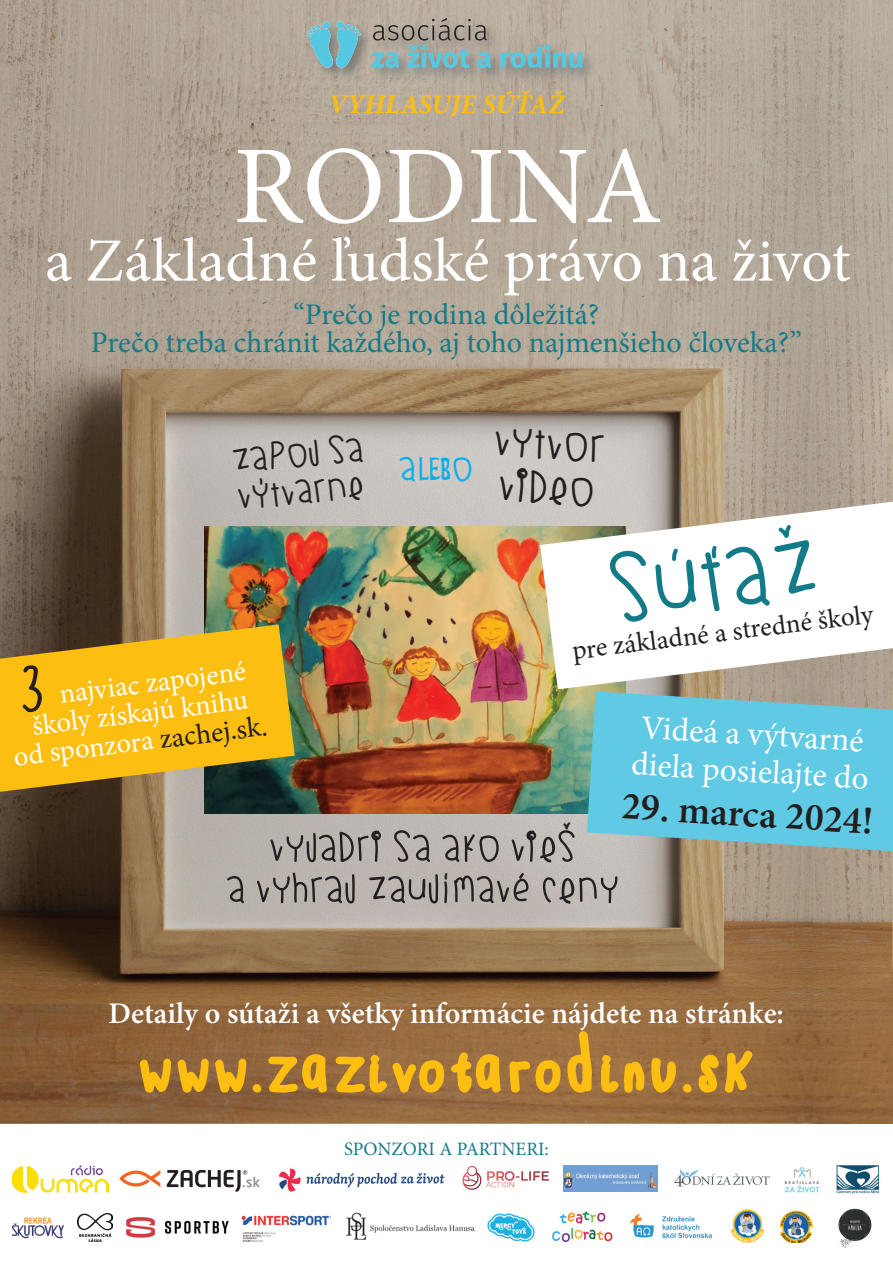
<style>
.page{position:relative;width:893px;height:1263px;background:#fff}
.page>*{position:absolute;margin:0;border:0;box-sizing:border-box;transform-origin:0 0}
.t1{font:111px "Minion Pro";color:#fff}
.t2{font:700 75.3px "Blackberries";letter-spacing:.09em;color:#fdbe12}
.t3{font:72px "Blackberry Blues Thick";color:#137b87}
.t4{font:61.5px "Minion Pro";letter-spacing:-.005em;color:#fff}
.t5{font:600 38.85px "Minion Pro";color:#231f20}
.t6{font:34.65px/44.5px "Blackberry Blues Thick";color:#231f20}
.t7{font:33.3px/36.9px "Minion Pro";color:#fff}
.t8{font:31.5px "Cirque Du Freak CE";color:#00aeef}
.t9{font:30px/28.5px "Minion Pro";letter-spacing:-.005em;color:#137b87;text-align:center}
.t10{font:600 30px "Minion Pro";color:#fff}
.t11{font:28.8px/37.2px "Blackberry Blues Thick";color:#231f20}
.t12{font:28.8px "Blackberry Blues Thick";color:#00aeef}
.t13{font:28.5px "Minion Pro";color:#fff}
.t14{font:27px "Minion Pro";color:#231f20}
.t15{font:italic 700 27px "Minion Pro";letter-spacing:.01em;color:#fdbe12}
.t16{font:18.9px "Minion Pro";color:#137b87}
.s1{color:#231f20}
</style>
<div class="page">
<img style="left:0;top:0;width:893px;height:1124px">
<img style="left:204px;top:526px;width:421px;height:287px">
<svg style="left:587px;top:691px;width:306px;height:173px;background:#6ec1d3"></svg>
<img style="left:12px;top:1217px;width:52px;height:22px">
<img style="left:241px;top:1217px;width:90px;height:25px">
<img style="left:755px;top:1176px;width:15px;height:10px">
<img style="left:347px;top:1217px;width:127px;height:23px">
<img style="left:836px;top:1165px;width:43px;height:29px">
<img style="left:838px;top:1208px;width:34px;height:40px">
<svg style="left:0;top:624px;width:295px;height:172px;background:#d2a31f"></svg>
<img style="left:630px;top:1217px;width:82px;height:22px">
<img style="left:12px;top:1165px;width:97px;height:27px">
<img style="left:77px;top:1213px;width:36px;height:29px">
<img style="left:126px;top:1217px;width:103px;height:21px">
<img style="left:488px;top:1217px;width:47px;height:25px">
<img style="left:731px;top:1211px;width:34px;height:32px">
<img style="left:305px;top:17px;width:291px;height:65px">
<svg style="left:307px;top:21px;width:54px;height:47px;background:#7ab4bd"></svg>
<svg style="left:372px;top:18px;width:119px;height:50px;background:#94a19c"></svg>
<svg style="left:500px;top:45px;width:82px;height:23px;background:#86b2b5"></svg>
<svg style="left:540px;top:482px;width:353px;height:207px"></svg>
<img style="left:780px;top:1210px;width:32px;height:33px">
<img style="left:552px;top:1217px;width:61px;height:25px">
<img style="left:784px;top:1167px;width:36px;height:26px">
<svg style="left:18px;top:664px;width:26px;height:49px"></svg>
<svg style="left:260px;top:477px;width:3px;height:7px"></svg>
<svg style="left:270px;top:822px;width:305px;height:40px;background:#a59f9b"></svg>
<svg style="left:778px;top:524px;width:13px;height:15px"></svg>
<svg style="left:671px;top:548px;width:7px;height:13px"></svg>
<svg style="left:711px;top:546px;width:6px;height:12px"></svg>
<svg style="left:119px;top:872px;width:636px;height:345px"></svg>
<p class="t15" style="left:328px;top:85px;width:238px">VYHLASUJE SÚŤAŽ</p>
<h1 class="t1" style="left:233px;top:112px;width:430px">RODINA</h1>
<h3 class="t4" style="left:45px;top:220px;width:807px">a Základné ľudské právo na život</h3>
<p class="t9" style="left:91px;top:300px;width:712px">“Prečo je rodina dôležitá?<br>Prečo treba chránit každého, aj toho najmenšieho človeka?”</p>
<p class="t11" style="left:231px;top:441px;width:135px;rotate:-5deg">zapoj sa vytvarne</p>
<p class="t13" style="left:57px;top:675px;width:189px;rotate:-7deg">najviac zapojené</p>
<p class="t13" style="left:30px;top:707px;width:219px;rotate:-7deg">školy získajú knihu</p>
<p class="t13" style="left:11px;top:738px;width:257px;rotate:-7deg">od sponzora <span class="s1">zachej.sk.</span></p>
<p class="t12" style="left:400px;top:452px;width:76px">a o</p>
<p class="t8" style="left:419px;top:452px;width:33px">LEB</p>
<p class="t6" style="left:497px;top:417px;width:113px;rotate:4deg">vytvor video</p>
<h3 class="t3" style="left:607px;top:552px;width:211px;rotate:-7deg">Sutaz</h3>
<p class="t14" style="left:570px;top:633px;width:304px;rotate:-7deg">pre základné a stredné školy</p>
<p class="t7" style="left:634px;top:709px;width:239px;rotate:3deg">Videá a výtvarné diela posielajte do</p>
<p class="t5" style="left:624px;top:778px;width:253px;rotate:4deg">29. marca 2024!</p>
<p class="t10" style="left:108px;top:993px;width:677px">Detaily o sútaži a všetky informácie nájdete na stránke:</p>
<h2 class="t2" style="left:142px;top:1027px;width:611px">www.zazivotarodinu.sk</h2>
<p class="t16" style="left:344px;top:1137px;width:206px">SPONZORI A PARTNERI:</p>
</div>
